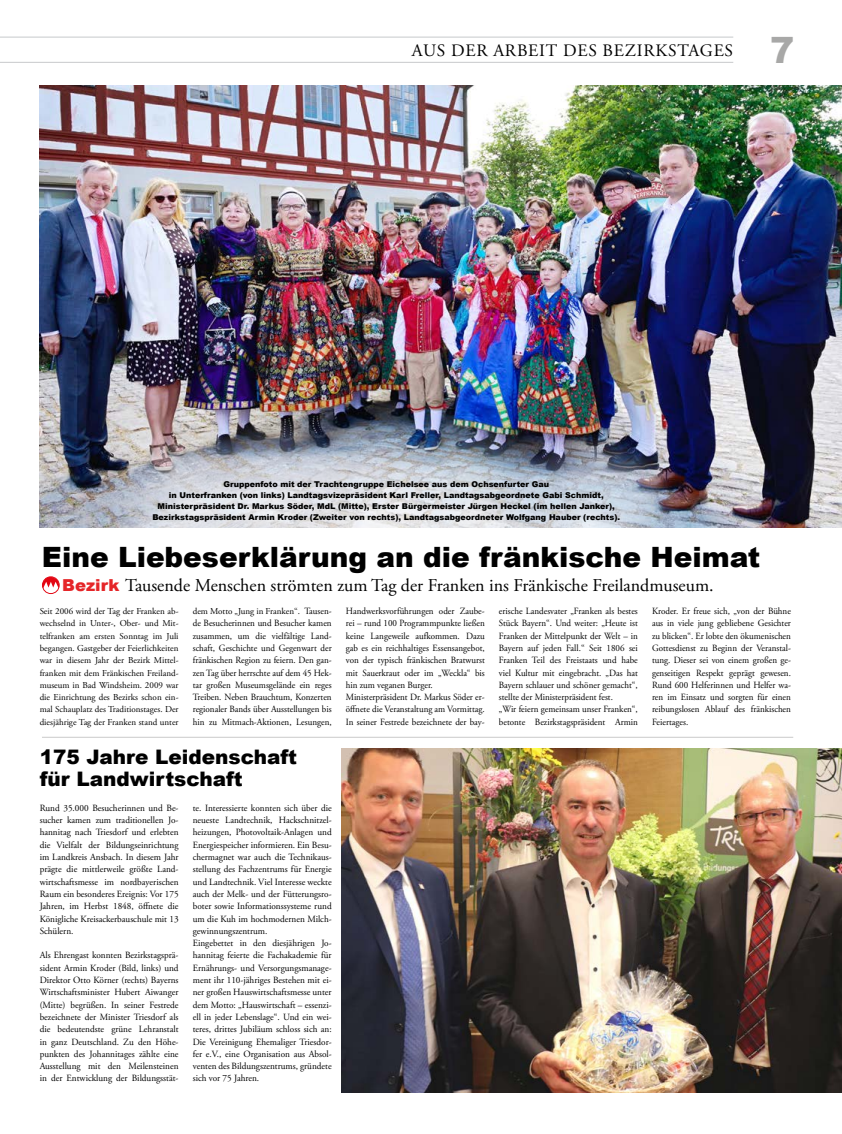
<style>
.page{position:relative;width:842px;height:1134px;background:#fff}
.page>*{position:absolute;margin:0;border:0;box-sizing:border-box;transform-origin:0 0}
.t1{font:900 28px "Arial";color:#000}
.t2{font:900 20px/22px "Arial";color:#000}
.t3{font:18px "Adobe Garamond Pro";color:#000}
.t4{font:17.4px "Adobe Garamond Pro";letter-spacing:.045em;color:#000}
.t5{font:9.5px/12.3px "Adobe Garamond Pro";color:#000;text-align:justify}
.t6{font:9.5px/12.3px "Adobe Garamond Pro";color:#000;text-align:justify;scale:.95 1}
.t7{font:9px/12.3px "Adobe Garamond Pro";color:#000;text-align:justify}
.t8{font:900 8px/11px "Arial";color:#000;text-align:center}
.s1{font-family:"Arial";font-weight:900;font-size:36.3px;color:#a8a8a7}
.s2{font-family:"Arial";font-weight:900;font-size:16.5px;color:#e52528}
.s3{font-size:9.5px}
</style>
<div class="page">
<img style="left:40px;top:85px;width:802px;height:443px">
<svg style="left:104px;top:425px;width:169px;height:169px"></svg>
<svg style="left:179px;top:417px;width:189px;height:188px"></svg>
<svg style="left:280px;top:426px;width:188px;height:188px"></svg>
<img style="left:374px;top:421px;width:188px;height:189px;border-radius:50%">
<img style="left:494px;top:432px;width:188px;height:189px;border-radius:50%">
<img style="left:342px;top:748px;width:500px;height:344px">
<hr style="left:0;top:62px;width:733px;height:1px;background:#c7c9cb">
<hr style="left:0;top:37px;width:733px;height:1px;background:#c7c9cb">
<hr style="left:42px;top:737px;width:751px;height:1px;background:#cacaca">
<svg style="left:42px;top:576px;width:18px;height:18px"></svg>
<div style="left:43px;top:577px;width:16px;height:16px;background:#fff;border-radius:50%"></div>
<svg style="left:42px;top:577px;width:17px;height:11px"></svg>
<h2 class="t4" style="left:412px;top:40px;width:384px">AUS DER ARBEIT DES BEZIRKSTAGES <span class="s1">7</span></h2>
<p class="t8" style="left:152px;top:479px;width:469px">Gruppenfoto mit der Trachtengruppe Eichelsee aus dem Ochsenfurter Gau<br>in Unterfranken (von links) Landtagsvizepräsident Karl Freller, Landtagsabgeordnete Gabi Schmidt, Ministerpräsident Dr. Markus Söder, MdL (Mitte), Erster Bürgermeister Jürgen Heckel (im hellen Janker), Bezirkstagspräsident Armin Kroder (Zweiter von rechts), Landtagsabgeordneter Wolfgang Hauber (rechts).</p>
<h3 class="t1" style="left:42px;top:536px;width:720px">Eine Liebeserklärung an die fränkische Heimat</h3>
<h3 class="t3" style="left:62px;top:574px;width:653px"><span class="s2">Bezirk</span> Tausende Menschen strömten zum Tag der Franken ins Fränkische Freilandmuseum.</h3>
<p class="t7" style="left:40px;top:605px;width:140px">Seit 2006 wird der Tag der Franken ab&shy;wechselnd in Unter-, Ober- und Mit&shy;telfranken am ersten Sonntag im Juli begangen. Gastgeber der Feierlichkeiten war in diesem Jahr der Bezirk Mittel&shy;franken mit dem Fränkischen Freiland&shy;museum in Bad Windsheim. 2009 war die Einrichtung des Bezirks schon ein&shy;mal Schauplatz des Traditionstages. Der diesjährige Tag der Franken stand unter</p>
<p class="t7" style="left:193px;top:605px;width:140px">dem Motto „Jung in Franken“. <span class="s3">Tausen-</span></p>
<p class="t6" style="left:193px;top:617px;width:148px">de Besucherinnen und Besucher kamen zusammen, um die vielfältige Land&shy;schaft, Geschichte und Gegenwart der fränkischen Region zu feiern. Den gan&shy;zen Tag über herrschte auf dem 45 Hek&shy;tar großen Museumsgelände ein reges Treiben. Neben Brauchtum, Konzerten regionaler Bands über Ausstellungen bis hin zu Mitmach-Aktionen, Lesungen,</p>
<h3 class="t2" style="left:40px;top:746px;width:259px">175 Jahre Leidenschaft für Landwirtschaft</h3>
<p class="t5" style="left:40px;top:802px;width:140px">Rund 35.000 Besucherinnen und Be&shy;sucher kamen zum traditionellen Jo&shy;hannitag nach Triesdorf und erlebten die Vielfalt der Bildungseinrichtung im Landkreis Ansbach. In diesem Jahr prägte die mittlerweile größte Land&shy;wirtschaftsmesse im nordbayerischen Raum ein besonderes Ereignis: Vor 175<br>Jahren, im Herbst 1848, öffnete die Königliche Kreisackerbauschule mit 13<br>Schülern.</p>
<p class="t5" style="left:40px;top:950px;width:140px">Als Ehrengast konnten Bezirkstagsprä&shy;sident Armin Kroder (Bild, links) und Direktor Otto Körner (rechts) Bayerns Wirtschaftsminister Hubert Aiwanger (Mitte) begrüßen. In seiner Festrede bezeichnete der Minister Triesdorf als die bedeutendste grüne Lehranstalt in ganz Deutschland. Zu den Höhe&shy;punkten des Johannitages zählte eine Ausstellung mit den Meilensteinen in der Entwicklung der Bildungsstät-</p>
<p class="t5" style="left:193px;top:802px;width:140px">te. Interessierte konnten sich über die neueste Landtechnik, Hackschnitzel&shy;heizungen, Photovoltaik-Anlagen und Energiespeicher informieren. Ein Besu&shy;chermagnet war auch die Technikaus&shy;stellung des Fachzentrums für Energie und Landtechnik. Viel Interesse weckte auch der Melk- und der Fütterungsro&shy;boter sowie Informationssysteme rund um die Kuh im hochmodernen Milch&shy;gewinnungszentrum.</p>
<p class="t5" style="left:193px;top:937px;width:140px">Eingebettet in den diesjährigen Jo&shy;hannitag feierte die Fachakademie für Ernährungs- und Versorgungsmanage&shy;ment ihr 110-jähriges Bestehen mit ei&shy;ner großen Hauswirtschaftsmesse unter dem Motto: „Hauswirtschaft – essenzi&shy;ell in jeder Lebenslage“. Und ein wei&shy;teres, drittes Jubiläum schloss sich an:<br>Die Vereinigung Ehemaliger Triesdor&shy;fer e.V., eine Organisation aus Absol&shy;venten des Bildungszentrums, gründete sich vor 75 Jahren.</p>
<p class="t6" style="left:346px;top:605px;width:148px">Handwerksvorführungen oder Zaube&shy;rei – rund 100 Programmpunkte ließen keine Langeweile aufkommen. Dazu gab es ein reichhaltiges Essensangebot, von der typisch fränkischen Bratwurst mit Sauerkraut oder im „Weckla“ bis hin zum veganen Burger.</p>
<p class="t6" style="left:346px;top:691px;width:148px">Ministerpräsident Dr. Markus Söder er&shy;öffnete die Veranstaltung am Vormittag.<br>In seiner Festrede bezeichnete der bay-</p>
<p class="t6" style="left:499px;top:605px;width:148px">erische Landesvater „Franken als bestes Stück Bayern“. Und weiter: „Heute ist Franken der Mittelpunkt der Welt – in Bayern auf jeden Fall.“ Seit 1806 sei Franken Teil des Freistaats und habe viel Kultur mit eingebracht. „Das hat Bayern schlauer und schöner gemacht“, stellte der Ministerpräsident fest.</p>
<p class="t6" style="left:499px;top:704px;width:148px">„Wir feiern gemeinsam unser Franken“, betonte Bezirkstagspräsident Armin</p>
<p class="t6" style="left:652px;top:605px;width:148px">Kroder. Er freue sich, „von der Bühne aus in viele jung gebliebene Gesichter zu blicken“. Er lobte den ökumenischen Gottesdienst zu Beginn der Veranstal&shy;tung. Dieser sei von einem großen ge&shy;genseitigen Respekt geprägt gewesen.<br>Rund 600 Helferinnen und Helfer wa&shy;ren im Einsatz und sorgten für einen reibungslosen Ablauf des fränkischen Feiertages.</p>
</div>
